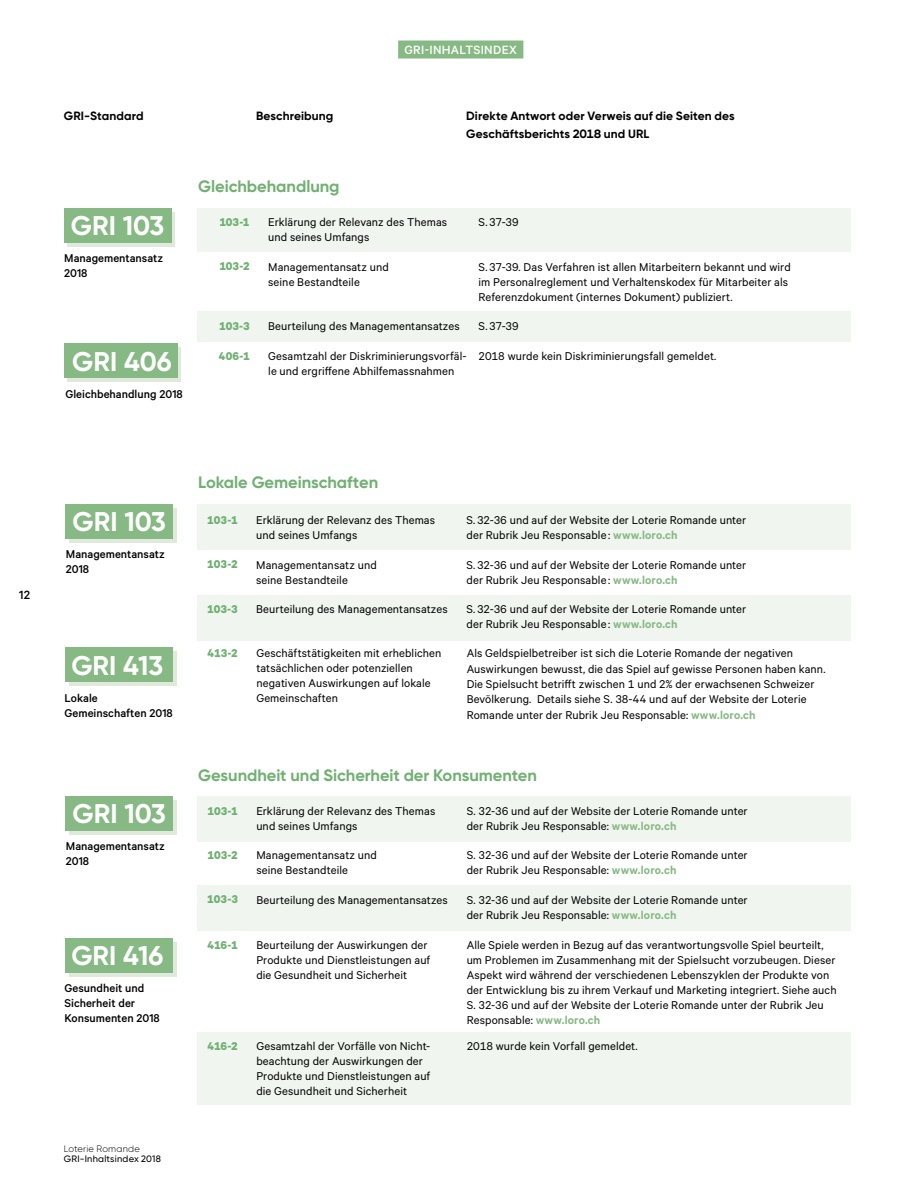
<style>
.page{position:relative;width:915px;height:1191px;background:#fff}
.page>*{position:absolute;margin:0;border:0;box-sizing:border-box;transform-origin:0 0}
.t1{font:700 27px "Gilroy";color:#fff}
.t2{font:700 16.5px "Gilroy";letter-spacing:-.005em;color:#71b073}
.t3{font:500 13.5px "Calibre";letter-spacing:.025em;color:#fff}
.t4{font:500 13.5px "Calibre";color:#000}
.t5{font:12.75px/15px "Calibre";letter-spacing:.01em;color:#000}
.t6{font:500 12.75px/15px "Calibre";color:#000}
.t7{font:700 12.75px "Calibre";letter-spacing:-.005em;color:#71b073}
.t8{font:700 12px/18px "Gilroy";letter-spacing:.01em;color:#000}
.t9{font:500 9.3px "Gilroy";letter-spacing:.025em;color:#000}
.t10{font:300 9.3px "Gilroy";letter-spacing:.025em;color:#000}
.s1{font-weight:600;color:#86b983}
</style>
<div class="page">
<div style="left:398px;top:41px;width:125px;height:18px;background:#86b983"></div>
<svg style="left:69px;top:651px;width:107px;height:34px"></svg>
<div style="left:65px;top:647px;width:108px;height:34px;background:#86b983"></div>
<div style="left:67px;top:348px;width:114px;height:34px;background:#dfeadc"></div>
<div style="left:64px;top:344px;width:113px;height:34px;background:#86b983"></div>
<div style="left:197px;top:208px;width:653px;height:43px;background:#f0f6ef"></div>
<div style="left:197px;top:311px;width:653px;height:31px;background:#f0f6ef"></div>
<div style="left:197px;top:504px;width:653px;height:46px;background:#f0f6ef"></div>
<div style="left:197px;top:595px;width:653px;height:45px;background:#f0f6ef"></div>
<div style="left:197px;top:796px;width:653px;height:45px;background:#f0f6ef"></div>
<div style="left:197px;top:885px;width:653px;height:45px;background:#f0f6ef"></div>
<div style="left:197px;top:1031px;width:653px;height:73px;background:#f0f6ef"></div>
<svg style="left:67px;top:212px;width:108px;height:34px"></svg>
<div style="left:64px;top:208px;width:107px;height:34px;background:#86b983"></div>
<div style="left:69px;top:508px;width:107px;height:34px;background:#dfeadc"></div>
<div style="left:65px;top:504px;width:108px;height:35px;background:#86b983"></div>
<svg style="left:69px;top:800px;width:107px;height:34px"></svg>
<svg style="left:69px;top:942px;width:107px;height:34px"></svg>
<div style="left:65px;top:796px;width:108px;height:34px;background:#86b983"></div>
<div style="left:65px;top:938px;width:108px;height:34px;background:#86b983"></div>
<p class="t4" style="left:19px;top:587px;width:12px">12</p>
<p class="t3" style="left:404px;top:42px;width:114px">GRI-INHALTSINDEX</p>
<p class="t8" style="left:64px;top:107px;width:81px">GRI-Standard</p>
<p class="t8" style="left:256px;top:107px;width:79px">Beschreibung</p>
<p class="t8" style="left:466px;top:107px;width:270px">Direkte Antwort oder Verweis auf die Seiten des<br>Geschäftsberichts 2018 und URL</p>
<h1 class="t1" style="left:71px;top:208px;width:95px">GRI 103</h1>
<p class="t6" style="left:64px;top:250px;width:100px">Managementansatz<br>2018</p>
<h1 class="t1" style="left:72px;top:345px;width:101px">GRI 406</h1>
<p class="t6" style="left:65px;top:386px;width:119px">Gleichbehandlung 2018</p>
<p class="t2" style="left:198px;top:176px;width:143px">Gleichbehandlung</p>
<p class="t7" style="left:219px;top:214px;width:32px">103-1</p>
<p class="t7" style="left:219px;top:259px;width:32px">103-2</p>
<p class="t5" style="left:268px;top:214px;width:180px">Erklärung der Relevanz des Themas und seines Umfangs</p>
<p class="t5" style="left:478px;top:214px;width:42px">S.37-39</p>
<p class="t5" style="left:268px;top:258px;width:122px">Managementansatz und seine Bestandteile</p>
<p class="t5" style="left:478px;top:258px;width:313px">S.37-39. Das Verfahren ist allen Mitarbeitern bekannt und wird im Personalreglement und Verhaltenskodex für Mitarbeiter als<br>Referenzdokument (internes Dokument) publiziert.</p>
<p class="t5" style="left:268px;top:318px;width:193px">Beurteilung des Managementansatzes</p>
<p class="t5" style="left:478px;top:318px;width:42px">S.37-39</p>
<p class="t7" style="left:219px;top:318px;width:32px">103-3</p>
<p class="t7" style="left:219px;top:348px;width:32px">406-1</p>
<p class="t5" style="left:268px;top:348px;width:200px">Gesamtzahl der Diskriminierungsvorfäl&shy;le und ergriffene Abhilfemassnahmen</p>
<p class="t5" style="left:478px;top:348px;width:239px">2018 wurde kein Diskriminierungsfall gemeldet.</p>
<h1 class="t1" style="left:73px;top:504px;width:95px">GRI 103</h1>
<p class="t6" style="left:66px;top:546px;width:100px">Managementansatz<br>2018</p>
<h1 class="t1" style="left:71px;top:648px;width:93px">GRI 413</h1>
<p class="t6" style="left:65px;top:690px;width:110px">Lokale<br>Gemeinschaften 2018</p>
<h1 class="t1" style="left:73px;top:796px;width:95px">GRI 103</h1>
<p class="t6" style="left:66px;top:838px;width:100px">Managementansatz<br>2018</p>
<h1 class="t1" style="left:71px;top:938px;width:94px">GRI 416</h1>
<p class="t6" style="left:65px;top:980px;width:97px">Gesundheit und<br>Sicherheit der<br>Konsumenten 2018</p>
<p class="t10" style="left:64px;top:1143px;width:78px">Loterie Romande</p>
<p class="t9" style="left:64px;top:1153px;width:99px">GRI-Inhaltsindex 2018</p>
<p class="t2" style="left:198px;top:471px;width:181px">Lokale Gemeinschaften</p>
<p class="t7" style="left:207px;top:512px;width:32px">103-1</p>
<p class="t7" style="left:207px;top:556px;width:32px">103-2</p>
<p class="t7" style="left:207px;top:601px;width:32px">103-3</p>
<p class="t5" style="left:256px;top:512px;width:180px">Erklärung der Relevanz des Themas und seines Umfangs</p>
<p class="t5" style="left:466px;top:512px;width:281px">S.32-36 und auf der Website der Loterie Romande unter der Rubrik Jeu Responsable : <span class="s1">www.loro.ch</span></p>
<p class="t5" style="left:256px;top:556px;width:122px">Managementansatz und seine Bestandteile</p>
<p class="t5" style="left:466px;top:556px;width:281px">S.32-36 und auf der Website der Loterie Romande unter der Rubrik Jeu Responsable : <span class="s1">www.loro.ch</span></p>
<p class="t5" style="left:256px;top:601px;width:193px">Beurteilung des Managementansatzes</p>
<p class="t5" style="left:466px;top:601px;width:281px">S.32-36 und auf der Website der Loterie Romande unter der Rubrik Jeu Responsable : <span class="s1">www.loro.ch</span></p>
<p class="t7" style="left:207px;top:645px;width:32px">413-2</p>
<p class="t5" style="left:256px;top:645px;width:186px">Geschäftstätigkeiten mit erheblichen tatsächlichen oder potenziellen negativen Auswirkungen auf lokale<br>Gemeinschaften</p>
<p class="t5" style="left:466px;top:645px;width:360px">Als Geldspielbetreiber ist sich die Loterie Romande der negativen Auswirkungen bewusst, die das Spiel auf gewisse Personen haben kann.<br>Die Spielsucht betrifft zwischen 1 und 2% der erwachsenen Schweizer Bevölkerung. Details siehe S. 38-44 und auf der Website der Loterie Romande unter der Rubrik Jeu Responsable: <span class="s1">www.loro.ch</span></p>
<p class="t2" style="left:198px;top:765px;width:340px">Gesundheit und Sicherheit der Konsumenten</p>
<p class="t7" style="left:207px;top:803px;width:32px">103-1</p>
<p class="t5" style="left:256px;top:802px;width:180px">Erklärung der Relevanz des Themas und seines Umfangs</p>
<p class="t5" style="left:466px;top:802px;width:282px">S. 32-36 und auf der Website der Loterie Romande unter der Rubrik Jeu Responsable: <span class="s1">www.loro.ch</span></p>
<p class="t5" style="left:256px;top:847px;width:122px">Managementansatz und seine Bestandteile</p>
<p class="t5" style="left:466px;top:847px;width:282px">S. 32-36 und auf der Website der Loterie Romande unter der Rubrik Jeu Responsable: <span class="s1">www.loro.ch</span></p>
<p class="t5" style="left:256px;top:891px;width:193px">Beurteilung des Managementansatzes</p>
<p class="t5" style="left:466px;top:891px;width:282px">S. 32-36 und auf der Website der Loterie Romande unter der Rubrik Jeu Responsable: <span class="s1">www.loro.ch</span></p>
<p class="t5" style="left:256px;top:936px;width:175px">Beurteilung der Auswirkungen der<br>Produkte und Dienstleistungen auf die Gesundheit und Sicherheit</p>
<p class="t5" style="left:466px;top:936px;width:371px">Alle Spiele werden in Bezug auf das verantwortungsvolle Spiel beurteilt, um Problemen im Zusammenhang mit der Spielsucht vorzubeugen. Dieser Aspekt wird während der verschiedenen Lebenszyklen der Produkte von der Entwicklung bis zu ihrem Verkauf und Marketing integriert. Siehe auch S. 32-36 und auf der Website der Loterie Romande unter der Rubrik Jeu Responsable: <span class="s1">www.loro.ch</span></p>
<p class="t5" style="left:256px;top:1038px;width:175px">Gesamtzahl der Vorfälle von Nicht&shy;beachtung der Auswirkungen der Produkte und Dienstleistungen auf die Gesundheit und Sicherheit</p>
<p class="t5" style="left:466px;top:1038px;width:172px">2018 wurde kein Vorfall gemeldet.</p>
<p class="t7" style="left:207px;top:847px;width:32px">103-2</p>
<p class="t7" style="left:207px;top:890px;width:32px">103-3</p>
<p class="t7" style="left:207px;top:937px;width:32px">416-1</p>
<p class="t7" style="left:207px;top:1037px;width:32px">416-2</p>
</div>
